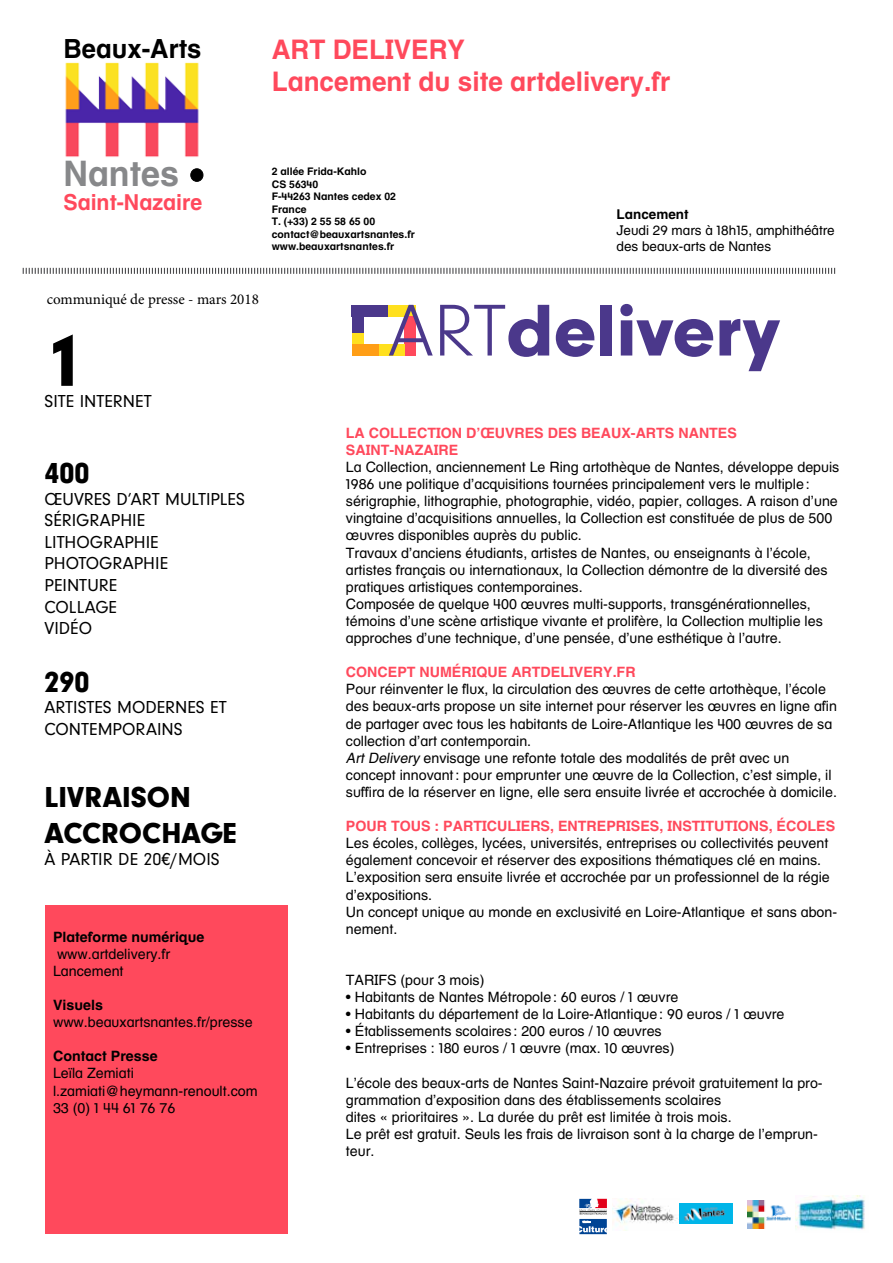
<style>
.page{position:relative;width:893px;height:1263px;background:#fff}
.page>*{position:absolute;margin:0;border:0;box-sizing:border-box;transform-origin:0 0}
.t1{font:900 76.05px "Neuzeit Gro";color:#4b388b}
.t2{font:900 75px "Neuzeit Gro";color:#000}
.t3{font:700 35.25px "Helvetica Ba N";color:#87888a}
.t4{font:900 30px/36px "Neuzeit Gro";color:#000}
.t5{font:700 27px/32.4px "Helvetica Ba N";color:#ff495c}
.t6{font:700 26.4px "Helvetica Ba N";color:#000}
.t7{font:700 22.05px "Helvetica Ba N";color:#ff495c}
.t8{font:18px/21.6px "Neuzeit Gro";color:#000}
.t9{font:15px "Minion Pro";color:#000}
.t10{font:14.25px/17.1px "Helvetica Ba N";color:#000}
.t11{font:700 14.25px "Helvetica Ba N";color:#ff495c}
.t12{font:700 14.25px "Helvetica Ba N";color:#000}
.t13{font:13.5px/16.2px "Helvetica Ba N";color:#000}
.t14{font:700 13.5px "Helvetica Ba N";color:#000}
.t15{font:700 10.5px/12.6px "Helvetica Ba N";color:#000}
.s1{font-weight:300}
.s2{font-style:italic}
</style>
<div class="page">
<div style="left:191px;top:169px;width:12px;height:12px;background:#000;border-radius:50%"></div>
<div style="left:191px;top:168px;width:12px;height:14px;border:1px solid #000;border-radius:50%"></div>
<img style="left:65px;top:62px;width:134px;height:95px">
<svg style="left:22px;top:267px;width:814px;height:7px"></svg>
<div style="left:45px;top:906px;width:242px;height:328px;background:#ff495c"></div>
<img style="left:612px;top:1199px;width:67px;height:27px">
<img style="left:680px;top:1204px;width:52px;height:20px">
<svg style="left:579px;top:1199px;width:28px;height:35px"></svg>
<img style="left:747px;top:1200px;width:44px;height:29px">
<img style="left:795px;top:1195px;width:70px;height:35px">
<div style="left:352px;top:305px;width:36px;height:11px;background:#4b388b"></div>
<div style="left:388px;top:305px;width:28px;height:11px;background:#ffe01e"></div>
<div style="left:352px;top:314px;width:11px;height:20px;background:#4b388b"></div>
<div style="left:352px;top:344px;width:28px;height:12px;background:#ff9e16"></div>
<div style="left:404px;top:316px;width:12px;height:40px;background:#ff495c"></div>
<div style="left:379px;top:344px;width:25px;height:12px;background:#ffe01e"></div>
<div style="left:352px;top:334px;width:11px;height:10px;background:#ffe01e"></div>
<h3 class="t6" style="left:63px;top:32px;width:140px">Beaux-Arts</h3>
<h3 class="t5" style="left:272px;top:33px;width:400px">Art delivery<br>Lancement du site artdelivery.fr</h3>
<h3 class="t3" style="left:63px;top:152px;width:117px">Nantes</h3>
<h3 class="t7" style="left:63px;top:188px;width:140px">Saint-Nazaire</h3>
<p class="t15" style="left:272px;top:165px;width:145px">2 allée Frida-Kahlo<br>CS 56340<br>F-44263 Nantes cedex 02<br>France<br>T. (+33) 2 55 58 65 00 contact@beauxartsnantes.fr www.beauxartsnantes.fr</p>
<p class="t14" style="left:617px;top:206px;width:74px">Lancement</p>
<p class="t13" style="left:617px;top:222px;width:220px">Jeudi 29 mars à 18h15, amphithéâtre des beaux-arts de Nantes</p>
<p class="t9" style="left:47px;top:289px;width:214px">communiqué de presse - mars 2018</p>
<h2 class="t2" style="left:45px;top:318px;width:39px">1</h2>
<p class="t8" style="left:45px;top:391px;width:109px">SITE INTERNET</p>
<h3 class="t4" style="left:45px;top:455px;width:46px">400</h3>
<p class="t8" style="left:45px;top:488px;width:200px">ŒUVRES D’ART MULTIPLES<br>SÉRIGRAPHIE<br>LITHOGRAPHIE<br>PHOTOGRAPHIE<br>PEINTURE<br>COLLAGE<br>VIDÉO</p>
<h3 class="t4" style="left:45px;top:664px;width:46px">290</h3>
<p class="t8" style="left:45px;top:697px;width:184px">ARTISTES MODERNES ET<br>CONTEMPORAINS</p>
<h3 class="t4" style="left:45px;top:779px;width:194px">LIVRAISON<br>ACCROCHAGE</h3>
<p class="t8" style="left:45px;top:848px;width:177px">À PARTIR DE 20€/MOIS</p>
<p class="t12" style="left:53px;top:928px;width:153px">Plateforme numérique</p>
<p class="t10" style="left:53px;top:945px;width:119px">www.artdelivery.fr<br>Lancement</p>
<p class="t12" style="left:53px;top:996px;width:51px">Visuels</p>
<p class="t10" style="left:53px;top:1013px;width:201px">www.beauxartsnantes.fr/presse</p>
<p class="t12" style="left:53px;top:1047px;width:106px">Contact Presse</p>
<p class="t10" style="left:53px;top:1065px;width:206px">Leïla Zemiati l.zamiati@heymann-renoult.com<br>33 (0) 1 44 61 76 76</p>
<h1 class="t1" style="left:388px;top:287px;width:393px"><span class="s1">ART</span>DELIVERY</h1>
<p class="t11" style="left:346px;top:424px;width:354px">la collection d’œuvres des beaux-arts Nant</p>
<p class="t11" style="left:718px;top:424px;width:19px">es</p>
<p class="t11" style="left:346px;top:441px;width:114px">Saint-Nazaire</p>
<p class="t10" style="left:346px;top:458px;width:495px">La Collection, anciennement Le Ring artothèque de Nantes, développe depuis 1986 une politique d’acquisitions tournées principalement vers le multiple: sérigraphie, lithographie, photographie, vidéo, papier, collages. A raison d’une vingtaine d’acquisitions annuelles, la Collection est constituée de plus de 500 œuvres disponibles auprès du public.<br>Travaux d’anciens étudiants, artistes de Nantes, ou enseignants à l’école, artistes français ou internationaux, la Collection démontre de la diversité des pratiques artistiques contemporaines.<br>Composée de quelque 400 œuvres multi-supports, transgénérationnelles, témoins d’une scène artistique vivante et prolifère, la Collection multiplie les approches d’une technique, d’une pensée, d’une esthétique à l’autre.</p>
<p class="t11" style="left:346px;top:663px;width:290px">concept numérique artdelivery.FR</p>
<p class="t10" style="left:346px;top:681px;width:493px">Pour réinventer le flux, la circulation des œuvres de cette artothèque, l’école des beaux-arts propose un site internet pour réserver les œuvres en ligne afin de partager avec tous les habitants de Loire-Atlantique les 400 œuvres de sa collection d’art contemporain.<br><span class="s2">Art Delivery</span> envisage une refonte totale des modalités de prêt avec un concept innovant: pour emprunter une œuvre de la Collection, c’est simple, il suffira de la réserver en ligne, elle sera ensuite livrée et accrochée à domicile.</p>
<p class="t11" style="left:346px;top:817px;width:337px">Pour tous : particuliers, entreprises, inst</p>
<p class="t11" style="left:701px;top:817px;width:135px">itutions, écoles</p>
<p class="t10" style="left:346px;top:834px;width:493px">Les écoles, collèges, lycées, universités, entreprises ou collectivités peuvent également concevoir et réserver des expositions thématiques clé en mains.<br>L’exposition sera ensuite livrée et accrochée par un professionnel de la régie d’expositions.<br>Un concept unique au monde en exclusivité en Loire-Atlantique et sans abon&shy;nement.</p>
<p class="t10" style="left:346px;top:971px;width:140px">TARIFS (pour 3 mois)</p>
<p class="t10" style="left:346px;top:988px;width:334px">• Habitants de Nantes Métropole: 60 euros / 1 œuvre</p>
<p class="t10" style="left:346px;top:1005px;width:440px">• Habitants du département de la Loire-Atlantique: 90 euros / 1 œuvre</p>
<p class="t10" style="left:346px;top:1023px;width:317px">• Établissements scolaires: 200 euros / 10 œuvres</p>
<p class="t10" style="left:346px;top:1040px;width:330px">• Entreprises : 180 euros / 1 œuvre (max. 10 œuvres)</p>
<p class="t10" style="left:346px;top:1074px;width:478px">L’école des beaux-arts de Nantes Saint-Nazaire prévoit gratuitement la pro&shy;grammation d’exposition dans des établissements scolaires<br>dites « prioritaires ». La durée du prêt est limitée à trois mois.<br>Le prêt est gratuit. Seuls les frais de livraison sont à la charge de l’emprun&shy;teur.</p>
</div>
